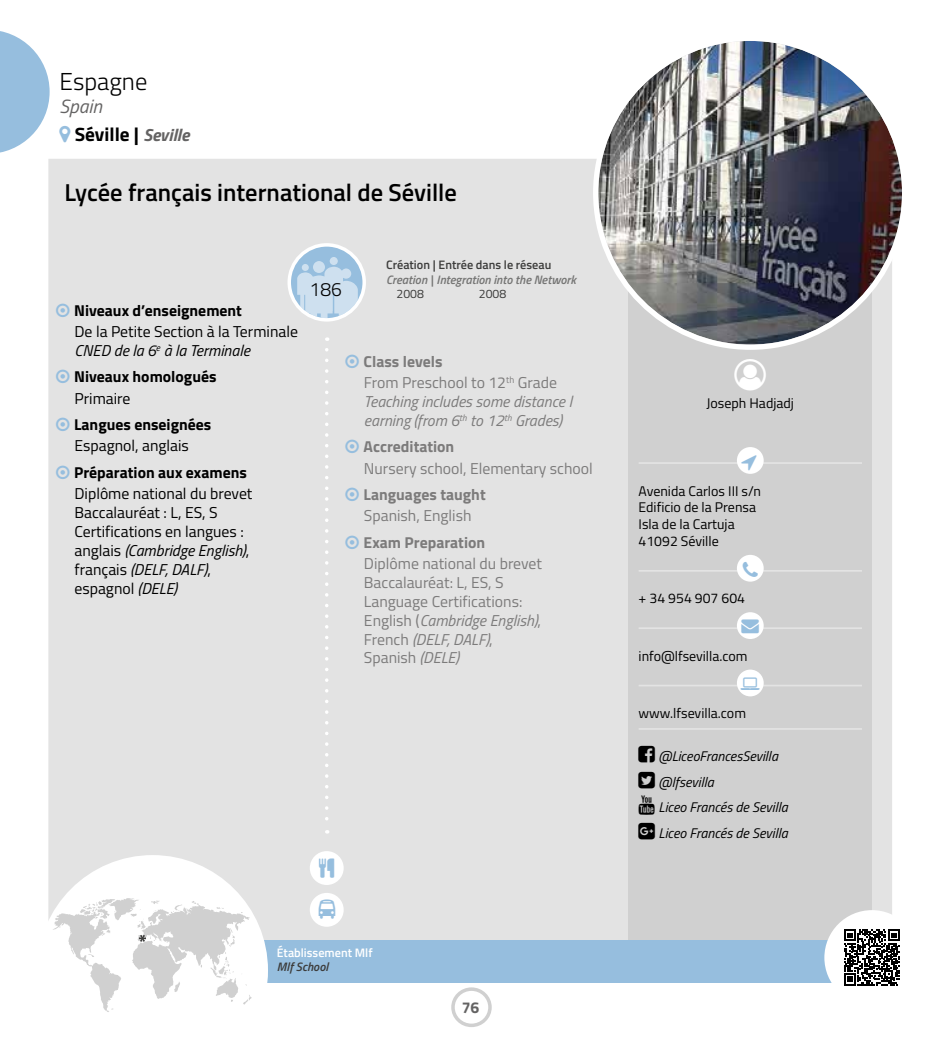
<style>
.page{position:relative;width:943px;height:1042px;background:#fff}
.page>*{position:absolute;margin:0;border:0;box-sizing:border-box;transform-origin:0 0}
.t1{font:600 24.5px "Titillium";color:#000}
.t2{font:300 24.5px "Titillium";color:#000}
.t3{font:700 19.25px "Titillium";color:#000}
.t4{font:italic 19.25px "Titillium";color:#646363}
.t5{font:300 19.25px "Titillium";color:#000}
.t6{font:15.75px/18.9px "Titillium";color:#7c7b7b}
.t7{font:15.75px/18.9px "Titillium";color:#000}
.t8{font:700 15.75px "Titillium";color:#000}
.t9{font:italic 15.75px/18.9px "Titillium";color:#7c7b7b}
.t10{font:700 15.75px "Titillium";color:#7c7b7b}
.t11{font:700 15.75px "Titillium";color:#646363}
.t12{font:14px/16.8px "Titillium";color:#000}
.t13{font:italic 14px/25.6px "Titillium";color:#000}
.t14{font:italic 600 12.25px "Titillium";color:#767675}
.t15{font:600 12.25px "Titillium";color:#3c3c3b}
.t16{font:600 12.25px "Titillium";color:#fff}
.t17{font:italic 600 12.25px "Titillium";color:#3c3c3b}
.t18{font:12.25px "Titillium";color:#3c3c3b}
.s1{font-style:italic;font-size:17.5px;color:#646363}
.s2{font-style:italic}
.s3{font-weight:700}
</style>
<div class="page">
<div style="left:48px;top:159px;width:844px;height:781px;background:#e3e3e3"></div>
<div style="left:628px;top:222px;width:243px;height:722px;background:#d0d0d0"></div>
<div style="left:74px;top:940px;width:797px;height:43px;background:#96bede"></div>
<svg style="left:0;top:31px;width:50px;height:122px"></svg>
<svg style="left:48px;top:855px;width:220px;height:143px"></svg>
<div style="left:824px;top:910px;width:95px;height:95px;background:#fff;border-radius:50%"></div>
<img style="left:598px;top:41px;width:304px;height:304px;border-radius:152px">
<svg style="left:53px;top:898px;width:198px;height:114px"></svg>
<svg style="left:289px;top:245px;width:75px;height:75px"></svg>
<svg style="left:297px;top:257px;width:61px;height:61px;background:#c3d9eb"></svg>
<div style="left:287px;top:243px;width:79px;height:79px;border:4px solid #fff;border-radius:50%"></div>
<svg style="left:325px;top:350px;width:3px;height:483px"></svg>
<div style="left:310px;top:893px;width:34px;height:34px;background:#fff;border-radius:50%"></div>
<div style="left:310px;top:851px;width:34px;height:34px;background:#fff;border-radius:50%"></div>
<div style="left:451px;top:987px;width:40px;height:40px;border:4px solid #d0d0d0;border-radius:50%"></div>
<svg style="left:844px;top:929px;width:55px;height:56px"></svg>
<hr style="left:638px;top:462px;width:224px;height:2px;background:#e3e3e3">
<hr style="left:638px;top:570px;width:224px;height:2px;background:#e3e3e3">
<hr style="left:638px;top:627px;width:224px;height:2px;background:#e3e3e3">
<hr style="left:638px;top:685px;width:224px;height:1px;background:#e3e3e3">
<hr style="left:638px;top:728px;width:224px;height:2px;background:#e3e3e3">
<div style="left:737px;top:447px;width:26px;height:27px;background:#fff;border-radius:50%"></div>
<div style="left:737px;top:555px;width:26px;height:26px;background:#fff;border-radius:50%"></div>
<div style="left:737px;top:612px;width:26px;height:27px;background:#fff;border-radius:50%"></div>
<div style="left:737px;top:669px;width:26px;height:27px;background:#fff;border-radius:50%"></div>
<svg style="left:345px;top:354px;width:14px;height:14px"></svg>
<svg style="left:345px;top:440px;width:14px;height:13px"></svg>
<svg style="left:345px;top:487px;width:14px;height:14px"></svg>
<svg style="left:345px;top:535px;width:14px;height:14px"></svg>
<svg style="left:56px;top:303px;width:14px;height:14px"></svg>
<svg style="left:56px;top:370px;width:14px;height:13px"></svg>
<svg style="left:56px;top:418px;width:14px;height:13px"></svg>
<svg style="left:56px;top:465px;width:14px;height:14px"></svg>
<h1 class="t2" style="left:60px;top:63px;width:89px">Espagne</h1>
<p class="t4" style="left:60px;top:92px;width:44px">Spain</p>
<p class="t3" style="left:75px;top:119px;width:116px">Séville | <span class="s1">Seville</span></p>
<h1 class="t1" style="left:64px;top:174px;width:394px">Lycée français international de Séville</h1>
<p class="t8" style="left:74px;top:298px;width:169px">Niveaux d’enseignement</p>
<p class="t7" style="left:74px;top:321px;width:225px">De la Petite Section à la Terminale<br><span class="s2">CNED de la 6</span><sup>e</sup> <span class="s2">à la Terminale</span></p>
<p class="t8" style="left:74px;top:365px;width:144px">Niveaux homologués</p>
<p class="t7" style="left:74px;top:388px;width:57px">Primaire</p>
<p class="t8" style="left:74px;top:412px;width:139px">Langues enseignées</p>
<p class="t7" style="left:74px;top:436px;width:116px">Espagnol, anglais</p>
<p class="t8" style="left:74px;top:460px;width:174px">Préparation aux examens</p>
<p class="t7" style="left:74px;top:483px;width:179px">Diplôme national du brevet<br>Baccalauréat : L, ES, S<br>Certifications en langues : anglais <span class="s2">(Cambridge English)</span>, français <span class="s2">(DELF, DALF)</span>, espagnol <span class="s2">(DELE)</span></p>
<p class="t5" style="left:309px;top:275px;width:34px">186</p>
<p class="t15" style="left:386px;top:255px;width:167px">Création | Entrée dans le réseau</p>
<p class="t14" style="left:386px;top:270px;width:191px">Creation | Integration into the Network</p>
<p class="t18" style="left:396px;top:285px;width:29px">2008</p>
<p class="t18" style="left:479px;top:285px;width:29px">2008</p>
<p class="t6" style="left:363px;top:350px;width:195px;line-height:21.3px"><span class="s3">Class levels<br></span>From Preschool to 12<sup>th</sup> Grade</p>
<p class="t9" style="left:364px;top:391px;width:210px">Teaching includes some distance l earning (from 6<sup>th</sup> to 12<sup>th</sup> Grades)</p>
<p class="t10" style="left:363px;top:434px;width:92px">Accreditation</p>
<p class="t6" style="left:364px;top:458px;width:230px">Nursery school, Elementary school</p>
<p class="t10" style="left:363px;top:482px;width:124px">Languages taught</p>
<p class="t6" style="left:364px;top:505px;width:109px">Spanish, English</p>
<p class="t10" style="left:363px;top:530px;width:123px">Exam Preparation</p>
<p class="t6" style="left:364px;top:553px;width:179px">Diplôme national du brevet<br>Baccalauréat: L, ES, S<br>Language Certifications:<br>English (<span class="s2">Cambridge English)</span>,<br>French <span class="s2">(DELF, DALF)</span>,<br>Spanish <span class="s2">(DELE)</span></p>
<p class="t16" style="left:277px;top:943px;width:97px">Établissement Mlf</p>
<p class="t17" style="left:277px;top:958px;width:53px">Mlf School</p>
<p class="t11" style="left:461px;top:995px;width:19px">76</p>
<p class="t12" style="left:706px;top:394px;width:89px">Joseph Hadjadj</p>
<p class="t12" style="left:638px;top:482px;width:124px">Avenida Carlos III s/n<br>Edificio de la Prensa<br>Isla de la Cartuja<br>41092 Séville</p>
<p class="t12" style="left:638px;top:589px;width:108px">+ 34 954 907 604</p>
<p class="t12" style="left:638px;top:647px;width:110px">info@lfsevilla.com</p>
<p class="t12" style="left:638px;top:704px;width:109px">www.lfsevilla.com</p>
<p class="t13" style="left:658px;top:743px;width:131px">@LiceoFrancesSevilla @lfsevilla<br>Liceo Francés de Sevilla<br>Liceo Francés de Sevilla</p>
</div>
